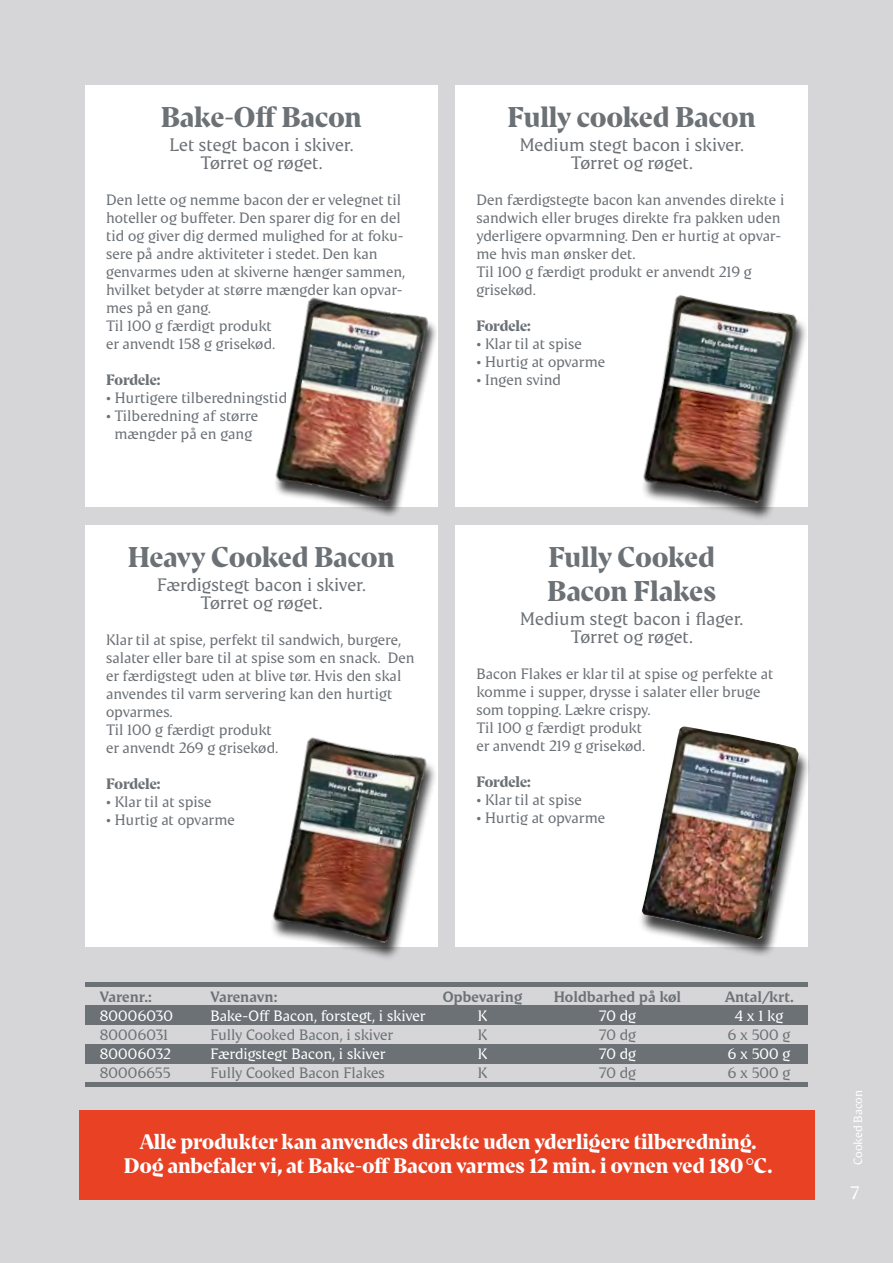
<style>
.page{position:relative;width:893px;height:1263px;background:#d6d6d8}
.page>*{position:absolute;margin:0;border:0;box-sizing:border-box;transform-origin:0 0}
.t1{font:700 28.5px/34.2px "Danish Crown Display";color:#6c7176}
.t2{font:700 21px/24px "Danish Crown Display";color:#fff;text-align:center}
.t3{font:18px/18px "Danish Crown Text";letter-spacing:-.005em;color:#6c7176;text-align:center}
.t4{font:18px "Danish Crown Text";color:#fff}
.t5{font:15px/18px "Danish Crown Text";letter-spacing:-.005em;color:#6c7176}
.t6{font:15px "Danish Crown Text";letter-spacing:-.005em;color:#fff}
.t7{font:700 15px "Danish Crown Text";letter-spacing:-.005em;color:#6c7176}
.t8{font:700 15px "Danish Crown Display";letter-spacing:-.005em;color:#6c7176}
.t9{font:12px "Danish Crown Text";letter-spacing:-.005em;color:#fff}
</style>
<div class="page">
<div style="left:85px;top:85px;width:353px;height:422px;background:#fff"></div>
<div style="left:455px;top:85px;width:353px;height:422px;background:#fff"></div>
<div style="left:85px;top:525px;width:353px;height:422px;background:#fff"></div>
<div style="left:455px;top:525px;width:353px;height:422px;background:#fff"></div>
<div style="left:85px;top:1006px;width:723px;height:19px;background:#6c7176"></div>
<div style="left:85px;top:1044px;width:723px;height:19px;background:#6c7176"></div>
<img style="left:643px;top:294px;width:163px;height:222px">
<hr style="left:85px;top:982px;width:723px;height:4px;background:#6c7176">
<hr style="left:85px;top:1082px;width:723px;height:4px;background:#6c7176">
<div style="left:79px;top:1110px;width:736px;height:89px;background:#e84124"></div>
<div style="left:638px;top:729px;width:173px;height:229px;background:#000;opacity:.75"></div>
<img style="left:642px;top:726px;width:156px;height:213px">
<img style="left:272px;top:737px;width:163px;height:221px">
<img style="left:275px;top:297px;width:162px;height:216px">
<h1 class="t1" style="left:161px;top:99px;width:203px">Bake-Off Bacon</h1>
<p class="t3" style="left:170px;top:135px;width:186px">Let stegt bacon i skiver.<br>Tørret og røget.</p>
<p class="t5" style="left:106px;top:190px;width:301px">Den lette og nemme bacon der er velegnet til hoteller og buffeter. Den sparer dig for en del tid og giver dig dermed mulighed for at foku&shy;sere på andre aktiviteter i stedet. Den kan genvarmes uden at skiverne hænger sammen, hvilket betyder at større mængder kan opvar&shy;mes på en gang.<br>Til 100 g færdigt produkt<br>er anvendt 158 g grisekød.</p>
<p class="t8" style="left:106px;top:370px;width:56px">Fordele:</p>
<p class="t5" style="left:106px;top:388px;width:183px">• Hurtigere tilberedningstid</p>
<p class="t5" style="left:106px;top:406px;width:153px;text-align:center">• Tilberedning af større mængder på en gang</p>
<h1 class="t1" style="left:128px;top:539px;width:268px">Heavy Cooked Bacon</h1>
<p class="t3" style="left:157px;top:575px;width:210px">Færdigstegt bacon i skiver.<br>Tørret og røget.</p>
<p class="t5" style="left:106px;top:630px;width:310px">Klar til at spise, perfekt til sandwich, burgere, salater eller bare til at spise som en snack. Den er færdigstegt uden at blive tør. Hvis den skal anvendes til varm servering kan den hurtigt opvarmes.<br>Til 100 g færdigt produkt<br>er anvendt 269 g grisekød.</p>
<p class="t8" style="left:106px;top:774px;width:56px">Fordele:</p>
<p class="t5" style="left:106px;top:792px;width:107px">• Klar til at spise</p>
<p class="t5" style="left:106px;top:810px;width:130px">• Hurtig at opvarme</p>
<h1 class="t1" style="left:508px;top:99px;width:250px">Fully cooked Bacon</h1>
<p class="t3" style="left:520px;top:135px;width:226px">Medium stegt bacon i skiver.<br>Tørret og røget.</p>
<p class="t5" style="left:476px;top:190px;width:309px">Den færdigstegte bacon kan anvendes direkte i sandwich eller bruges direkte fra pakken uden yderligere opvarmning. Den er hurtig at opvar&shy;me hvis man ønsker det.<br>Til 100 g færdigt produkt er anvendt 219 g grisekød.</p>
<p class="t8" style="left:476px;top:316px;width:56px">Fordele:</p>
<p class="t5" style="left:476px;top:334px;width:107px">• Klar til at spise</p>
<p class="t5" style="left:476px;top:352px;width:130px">• Hurtig at opvarme</p>
<p class="t5" style="left:476px;top:370px;width:86px">• Ingen svind</p>
<h1 class="t1" style="left:547px;top:539px;width:170px">Fully Cooked<br>Bacon Flakes</h1>
<p class="t3" style="left:520px;top:609px;width:225px">Medium stegt bacon i flager.<br>Tørret og røget.</p>
<p class="t5" style="left:476px;top:664px;width:298px">Bacon Flakes er klar til at spise og perfekte at komme i supper, drysse i salater eller bruge som topping. Lækre crispy.<br>Til 100 g færdigt produkt<br>er anvendt 219 g grisekød.</p>
<p class="t8" style="left:476px;top:772px;width:56px">Fordele:</p>
<p class="t5" style="left:476px;top:790px;width:107px">• Klar til at spise</p>
<p class="t5" style="left:476px;top:808px;width:130px">• Hurtig at opvarme</p>
<p class="t7" style="left:100px;top:987px;width:54px">Varenr.:</p>
<p class="t7" style="left:210px;top:987px;width:69px">Varenavn:</p>
<p class="t7" style="left:443px;top:987px;width:81px">Opbevaring</p>
<p class="t7" style="left:554px;top:987px;width:129px">Holdbarhed på køl</p>
<p class="t7" style="left:725px;top:987px;width:71px">Antal/krt.</p>
<p class="t6" style="left:100px;top:1006px;width:75px">80006030</p>
<p class="t6" style="left:210px;top:1006px;width:217px">Bake-Off Bacon, forstegt, i skiver</p>
<p class="t6" style="left:478px;top:1006px;width:11px">K</p>
<p class="t6" style="left:599px;top:1006px;width:39px">70 dg</p>
<p class="t6" style="left:735px;top:1006px;width:50px">4 x 1 kg</p>
<p class="t5" style="left:100px;top:1025px;width:70px">80006031</p>
<p class="t5" style="left:210px;top:1025px;width:184px">Fully Cooked Bacon, i skiver</p>
<p class="t5" style="left:478px;top:1025px;width:11px">K</p>
<p class="t5" style="left:599px;top:1025px;width:39px">70 dg</p>
<p class="t5" style="left:728px;top:1025px;width:64px">6 x 500 g</p>
<p class="t6" style="left:100px;top:1045px;width:72px">80006032</p>
<p class="t6" style="left:210px;top:1045px;width:177px">Færdigstegt Bacon, i skiver</p>
<p class="t6" style="left:478px;top:1045px;width:11px">K</p>
<p class="t6" style="left:599px;top:1045px;width:39px">70 dg</p>
<p class="t6" style="left:728px;top:1045px;width:64px">6 x 500 g</p>
<p class="t5" style="left:100px;top:1064px;width:72px">80006655</p>
<p class="t5" style="left:210px;top:1064px;width:176px">Fully Cooked Bacon Flakes</p>
<p class="t5" style="left:478px;top:1064px;width:11px">K</p>
<p class="t5" style="left:599px;top:1064px;width:39px">70 dg</p>
<p class="t5" style="left:728px;top:1064px;width:64px">6 x 500 g</p>
<h2 class="t2" style="left:124px;top:1129px;width:651px">Alle produkter kan anvendes direkte uden yderligere tilberedning.<br>Dog anbefaler vi, at Bake-off Bacon varmes 12 min. i ovnen ved 180 °C.</h2>
<p class="t9" style="left:851px;top:1165px;width:77px;rotate:-90deg">Cooked Bacon</p>
<p class="t4" style="left:850px;top:1182px;width:11px">7</p>
</div>
